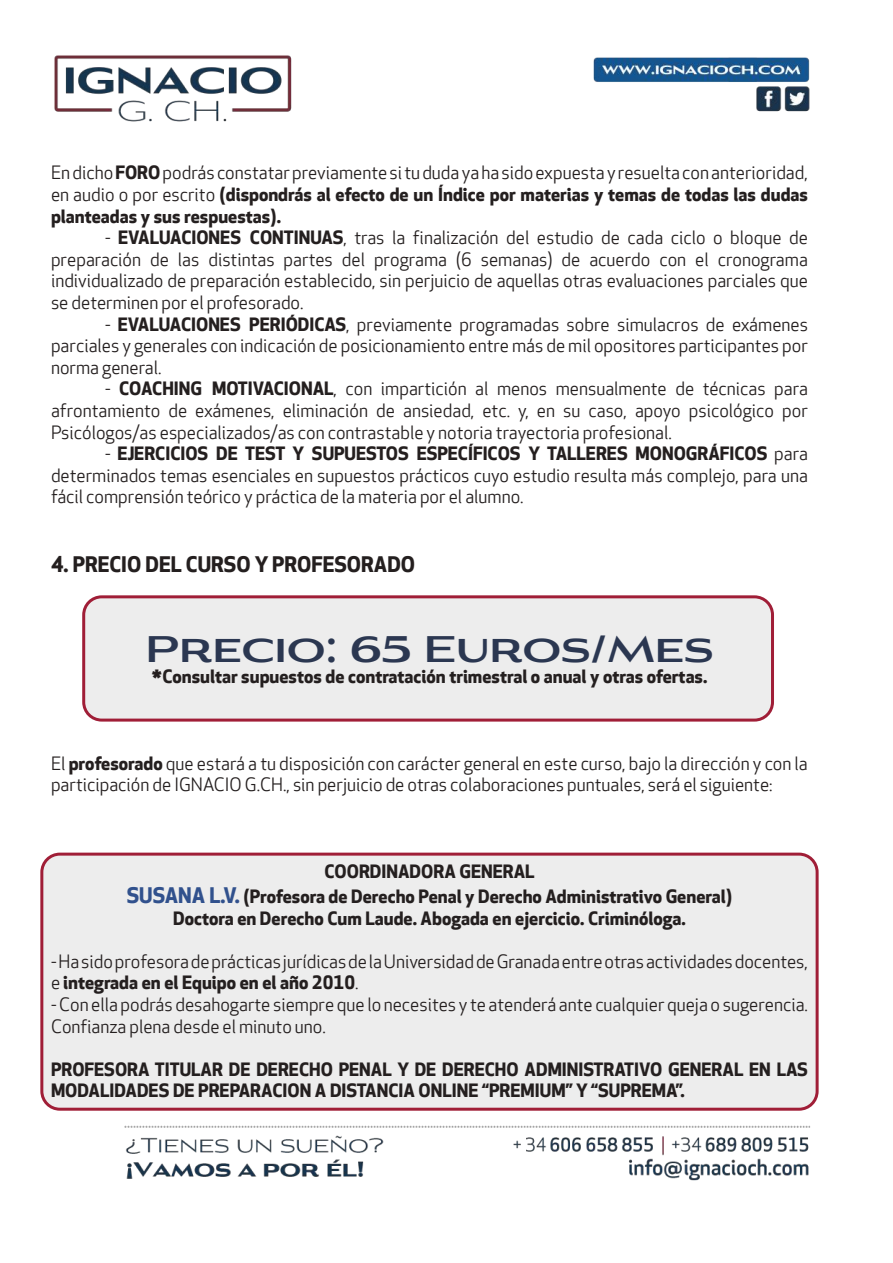
<style>
.page{position:relative;width:893px;height:1263px;background:#fff}
.page>*{position:absolute;margin:0;border:0;box-sizing:border-box;transform-origin:0 0}
.t1{font:36px "Aviano Gothic Regular 2";color:#2b3751}
.t2{font:700 21px "Apex New";color:#241f1f}
.t3{font:18px/21.6px "Apex New";color:#241f1f;text-align:justify}
.t4{font:700 18px/25.2px "Apex New";color:#241f1f;text-align:center}
.s1{font-weight:700}
.s2{font-size:21px;color:#31518d}
</style>
<div class="page">
<img style="left:44px;top:55px;width:771px;height:1126px">
<div style="left:42px;top:854px;width:775px;height:255px;background:#ededed;border-radius:18px"></div>
<div style="left:40px;top:853px;width:779px;height:258px;border:3px solid #a01e37;border-radius:18px"></div>
<div style="left:84px;top:597px;width:688px;height:123px;background:#ededed;border-radius:18px"></div>
<div style="left:82px;top:595px;width:692px;height:126px;border:3px solid #a01e37;border-radius:18px"></div>
<p class="t3" style="left:51px;top:163px;width:758px">En dicho <span class="s1">FORO</span> podrás constatar previamente si tu duda ya ha sido expuesta y resuelta con anterioridad, en audio o por escrito <span class="s1">(dispondrás al efecto de un Índice por materias y temas de todas las dudas planteadas y sus respuestas).</span></p>
<p class="t3" style="left:51px;top:227px;width:758px;text-indent:54px">- <span class="s1">EVALUACIONES CONTINUAS</span>, tras la finalización del estudio de cada ciclo o bloque de preparación de las distintas partes del programa (6 semanas) de acuerdo con el cronograma individualizado de preparación establecido, sin perjuicio de aquellas otras evaluaciones parciales que se determinen por el profesorado.</p>
<p class="t3" style="left:51px;top:314px;width:758px;text-indent:54px">- <span class="s1">EVALUACIONES PERIÓDICAS</span>, previamente programadas sobre simulacros de exámenes parciales y generales con indicación de posicionamiento entre más de mil opositores participantes por norma general.</p>
<p class="t3" style="left:51px;top:379px;width:758px;text-indent:54px">- <span class="s1">COACHING MOTIVACIONAL</span>, con impartición al menos mensualmente de técnicas para afrontamiento de exámenes, eliminación de ansiedad, etc. y, en su caso, apoyo psicológico por Psicólogos/as especializados/as con contrastable y notoria trayectoria profesional.</p>
<p class="t3" style="left:51px;top:443px;width:758px;text-indent:54px">- <span class="s1">EJERCICIOS DE TEST Y SUPUESTOS ESPECÍFICOS Y TALLERES MONOGRÁFICOS</span> para determinados temas esenciales en supuestos prácticos cuyo estudio resulta más complejo, para una fácil comprensión teórico y práctica de la materia por el alumno.</p>
<p class="t2" style="left:51px;top:552px;width:366px">4. PRECIO DEL CURSO Y PROFESORADO</p>
<h1 class="t1" style="left:146px;top:627px;width:569px">Precio: 65 Euros/Mes</h1>
<p class="t4" style="left:152px;top:665px;width:557px">*Consultar supuestos de contratación trimestral o anual y otras ofertas.</p>
<p class="t3" style="left:51px;top:753px;width:758px">El <span class="s1">profesorado</span> que estará a tu disposición con carácter general en este curso, bajo la dirección y con la participación de IGNACIO G.CH., sin perjuicio de otras colaboraciones puntuales, será el siguiente:</p>
<p class="t4" style="left:127px;top:859px;width:607px">COORDINADORA GENERAL<br><span class="s2">SUSANA L.V.</span> (Profesora de Derecho Penal y Derecho Administrativo General)</p>
<p class="t4" style="left:173px;top:906px;width:514px">Doctora en Derecho Cum Laude. Abogada en ejercicio. Criminóloga.</p>
<p class="t3" style="left:51px;top:951px;width:758px">- Ha sido profesora de prácticas jurídicas de la Universidad de Granada entre otras actividades docentes, e <span class="s1">integrada en el Equipo en el año 2010</span>.</p>
<p class="t3" style="left:51px;top:994px;width:758px">- Con ella podrás desahogarte siempre que lo necesites y te atenderá ante cualquier queja o sugerencia.<br>Confianza plena desde el minuto uno.</p>
<p class="t4" style="left:51px;top:1059px;width:758px;line-height:21.6px;text-align:left">PROFESORA TITULAR DE DERECHO PENAL Y DE DERECHO ADMINISTRATIVO GENERAL EN LAS<br>MODALIDADES DE PREPARACION A DISTANCIA ONLINE “PREMIUM” Y “SUPREMA”.</p>
</div>
